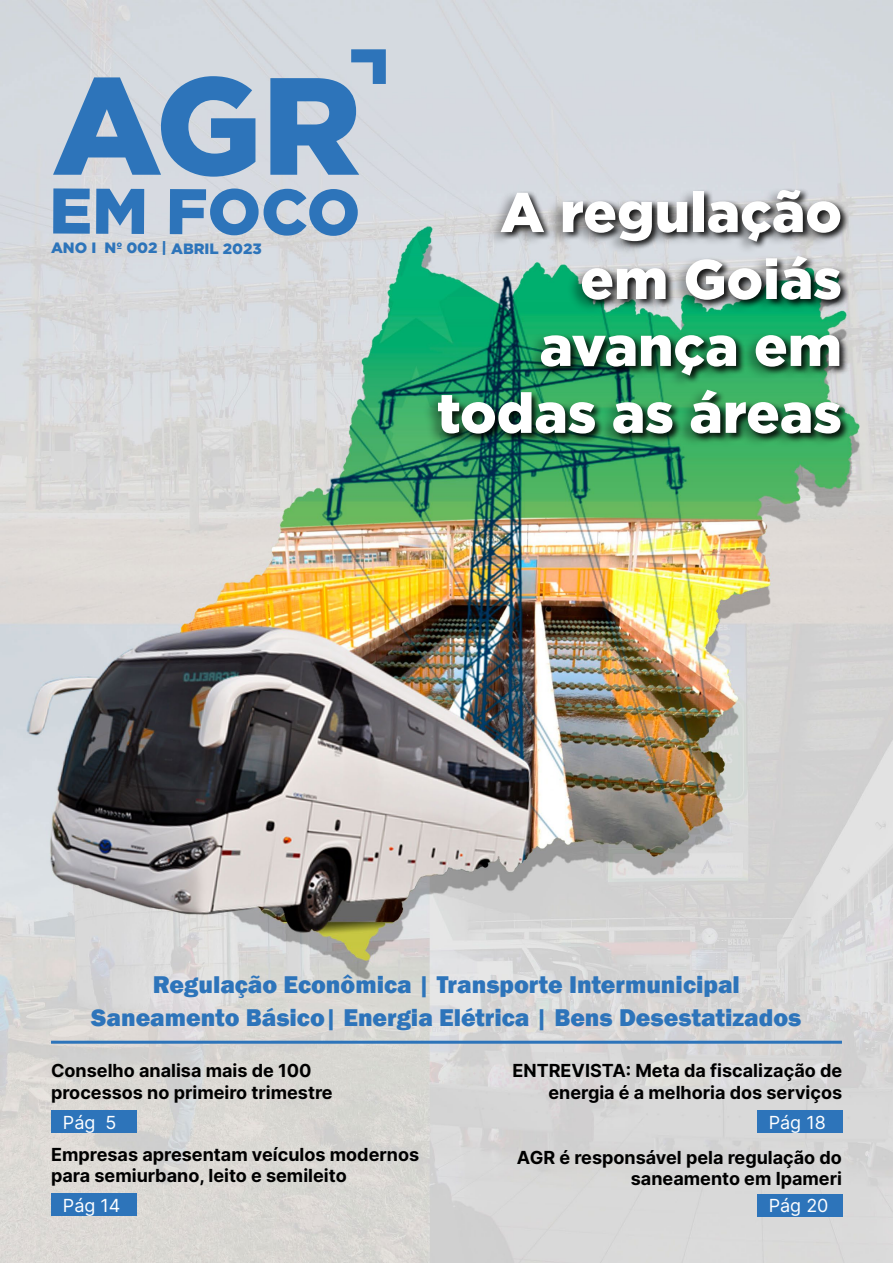
<style>
.page{position:relative;width:893px;height:1263px;background:#fff}
.page>*{position:absolute;margin:0;border:0;box-sizing:border-box;transform-origin:0 0}
.t1{font:900 138px "Gotham";color:#2d74ba}
.t2{font:900 64.35px "Gotham";letter-spacing:-.005em;color:#2d74ba}
.t3{font:900 55.8px/66.9px "Gotham";color:#fff;text-align:right}
.t4{font:800 24.9px/33px "Franklin Gothic";color:#2d74ba;text-align:center}
.t5{font:18px/21.6px "Inter";color:#000}
.t6{font:18px "Inter";color:#fff}
.t7{font:900 15px "Gotham";letter-spacing:-.005em;color:#2d74ba}
</style>
<div class="page">
<img style="left:0;top:1px;width:893px;height:1262px">
<svg style="left:351px;top:49px;width:35px;height:35px"></svg>
<div style="left:51px;top:1193px;width:85px;height:23px;background:#2d74ba"></div>
<div style="left:757px;top:1194px;width:85px;height:23px;background:#2d74ba"></div>
<div style="left:757px;top:1110px;width:85px;height:23px;background:#2d74ba"></div>
<div style="left:51px;top:1110px;width:85px;height:23px;background:#2d74ba"></div>
<div style="left:422px;top:187px;width:421px;height:261px;background:#000;opacity:.36"></div>
<div style="left:436px;top:188px;width:413px;height:255px;background:#000;opacity:.86"></div>
<hr style="left:51px;top:1041px;width:791px;height:3px;background:#2d74ba">
<h1 class="t1" style="left:52px;top:46px;width:310px">AGR</h1>
<h2 class="t2" style="left:49px;top:174px;width:313px">EM FOCO</h2>
<p class="t7" style="left:51px;top:239px;width:212px">ANO I Nº 002 | ABRIL 2023</p>
<h3 class="t3" style="left:437px;top:177px;width:407px">A regulação em Goiás avança em todas as áreas</h3>
<h3 class="t4" style="left:91px;top:968px;width:712px">Regulação Econômica | Transporte Intermunicipal<br>Saneamento Básico| Energia Elétrica | Bens Desestatizados</h3>
<p class="t5" style="left:51px;top:1059px;width:283px">Conselho analisa mais de 100 processos no primeiro trimestre</p>
<p class="t6" style="left:63px;top:1109px;width:55px">Pág 5</p>
<p class="t5" style="left:51px;top:1143px;width:370px">Empresas apresentam veículos modernos para semiurbano, leito e semileito</p>
<p class="t6" style="left:63px;top:1192px;width:59px">Pág 14</p>
<p class="t5" style="left:512px;top:1059px;width:331px;text-align:right">ENTREVISTA: Meta da fiscalização de energia é a melhoria dos serviços</p>
<p class="t6" style="left:769px;top:1109px;width:59px">Pág 18</p>
<p class="t5" style="left:517px;top:1146px;width:327px;text-align:right">AGR é responsável pela regulação do saneamento em Ipameri</p>
<p class="t6" style="left:769px;top:1193px;width:61px">Pág 20</p>
</div>
